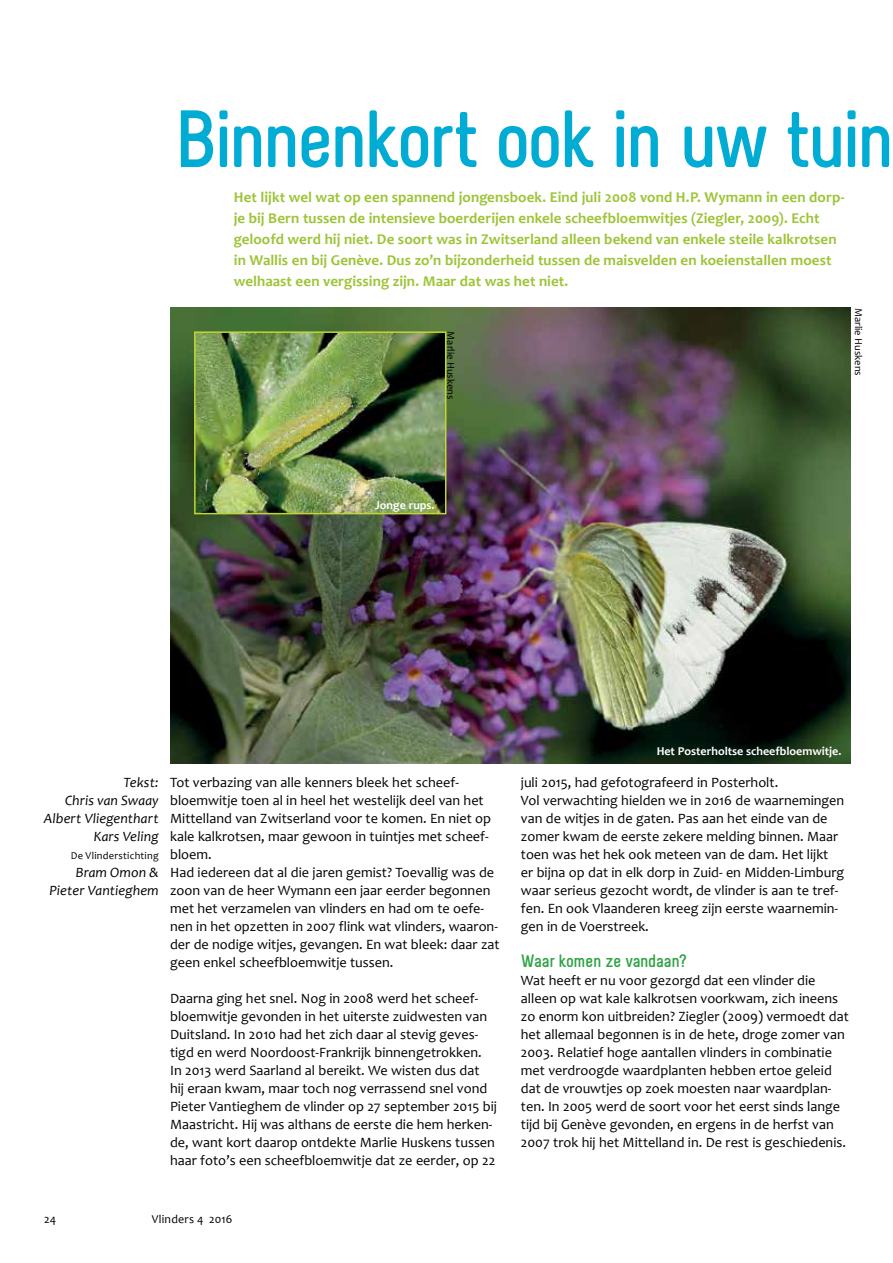
<style>
.page{position:relative;width:893px;height:1263px;background:#fff}
.page>*{position:absolute;margin:0;border:0;box-sizing:border-box;transform-origin:0 0}
.t1{font:700 81px "Melbourne";letter-spacing:-.03em;color:#00acd4}
.t2{font:700 18px "Melbourne";letter-spacing:-.01em;color:#2da343}
.t3{font:700 15px/21px "Candara";letter-spacing:.005em;color:#9dc436}
.t4{font:14.25px/18px "Candara";color:#000}
.t5{font:italic 14.25px/18px "Candara";letter-spacing:.005em;color:#000;text-align:right}
.t6{font:700 12px "Candara";color:#fff}
.t7{font:12px "Candara";letter-spacing:.02em;color:#000}
.t8{font:10.5px "Candara";color:#000}
.t9{font:10.5px "Candara";letter-spacing:.02em;color:#000}
</style>
<div class="page">
<img style="left:170px;top:308px;width:680px;height:456px">
<img style="left:197px;top:334px;width:246px;height:177px">
<div style="left:194px;top:331px;width:252px;height:183px;border:2px solid #bfd730"></div>
<h1 class="t1" style="left:174px;top:97px;width:721px">Binnenkort ook in uw tuin</h1>
<p class="t3" style="left:234px;top:187px;width:612px">Het lijkt wel wat op een spannend jongensboek. Eind juli 2008 vond H.P. Wymann in een dorp&shy;je bij Bern tussen de intensieve boerderijen enkele scheefbloemwitjes (Ziegler, 2009). Echt geloofd werd hij niet. De soort was in Zwitserland alleen bekend van enkele steile kalkrotsen in Wallis en bij Genève. Dus zo’n bijzonderheid tussen de maisvelden en koeienstallen moest welhaast een vergissing zijn. Maar dat was het niet.</p>
<p class="t8" style="left:458px;top:331px;width:69px;rotate:90deg">Marlie Huskens</p>
<p class="t8" style="left:865px;top:308px;width:69px;rotate:90deg">Marlie Huskens</p>
<p class="t6" style="left:375px;top:498px;width:61px">Jonge rups.</p>
<p class="t5" style="left:44px;top:773px;width:116px">Tekst:<br>Chris van Swaay<br>Albert Vliegenthart<br>Kars Veling</p>
<p class="t9" style="left:71px;top:849px;width:89px">De Vlinderstichting</p>
<p class="t5" style="left:50px;top:863px;width:111px">Bram Omon &amp;<br>Pieter Vantieghem</p>
<p class="t4" style="left:170px;top:773px;width:331px">Tot verbazing van alle kenners bleek het scheef&shy;bloemwitje toen al in heel het westelijk deel van het Mittelland van Zwitserland voor te komen. En niet op kale kalkrotsen, maar gewoon in tuintjes met scheef&shy;bloem.<br>Had iedereen dat al die jaren gemist? Toevallig was de zoon van de heer Wymann een jaar eerder begonnen met het verzamelen van vlinders en had om te oefe&shy;nen in het opzetten in 2007 flink wat vlinders, waaron&shy;der de nodige witjes, gevangen. En wat bleek: daar zat geen enkel scheefbloemwitje tussen.</p>
<p class="t4" style="left:170px;top:989px;width:328px">Daarna ging het snel. Nog in 2008 werd het scheef&shy;bloemwitje gevonden in het uiterste zuidwesten van Duitsland. In 2010 had het zich daar al stevig geves&shy;tigd en werd Noordoost-Frankrijk binnengetrokken.<br>In 2013 werd Saarland al bereikt. We wisten dus dat hij eraan kwam, maar toch nog verrassend snel vond Pieter Vantieghem de vlinder op 27 september 2015 bij Maastricht. Hij was althans de eerste die hem herken&shy;de, want kort daarop ontdekte Marlie Huskens tussen haar foto’s een scheefbloemwitje dat ze eerder, op 22</p>
<p class="t6" style="left:657px;top:743px;width:186px">Het Posterholtse scheefbloemwitje.</p>
<p class="t4" style="left:521px;top:773px;width:325px">juli 2015, had gefotografeerd in Posterholt.<br>Vol verwachting hielden we in 2016 de waarnemingen van de witjes in de gaten. Pas aan het einde van de zomer kwam de eerste zekere melding binnen. Maar toen was het hek ook meteen van de dam. Het lijkt er bijna op dat in elk dorp in Zuid- en Midden-Limburg waar serieus gezocht wordt, de vlinder is aan te tref&shy;fen. En ook Vlaanderen kreeg zijn eerste waarnemin&shy;gen in de Voerstreek.</p>
<p class="t2" style="left:521px;top:951px;width:168px">Waar komen ze vandaan?</p>
<p class="t4" style="left:521px;top:971px;width:329px">Wat heeft er nu voor gezorgd dat een vlinder die alleen op wat kale kalkrotsen voorkwam, zich ineens zo enorm kon uitbreiden? Ziegler (2009) vermoedt dat het allemaal begonnen is in de hete, droge zomer van 2003. Relatief hoge aantallen vlinders in combinatie met verdroogde waardplanten hebben ertoe geleid dat de vrouwtjes op zoek moesten naar waardplan&shy;ten. In 2005 werd de soort voor het eerst sinds lange tijd bij Genève gevonden, en ergens in de herfst van 2007 trok hij het Mittelland in. De rest is geschiedenis.</p>
<p class="t7" style="left:44px;top:1211px;width:14px">24</p>
<p class="t7" style="left:152px;top:1211px;width:82px">Vlinders 4 2016</p>
</div>
